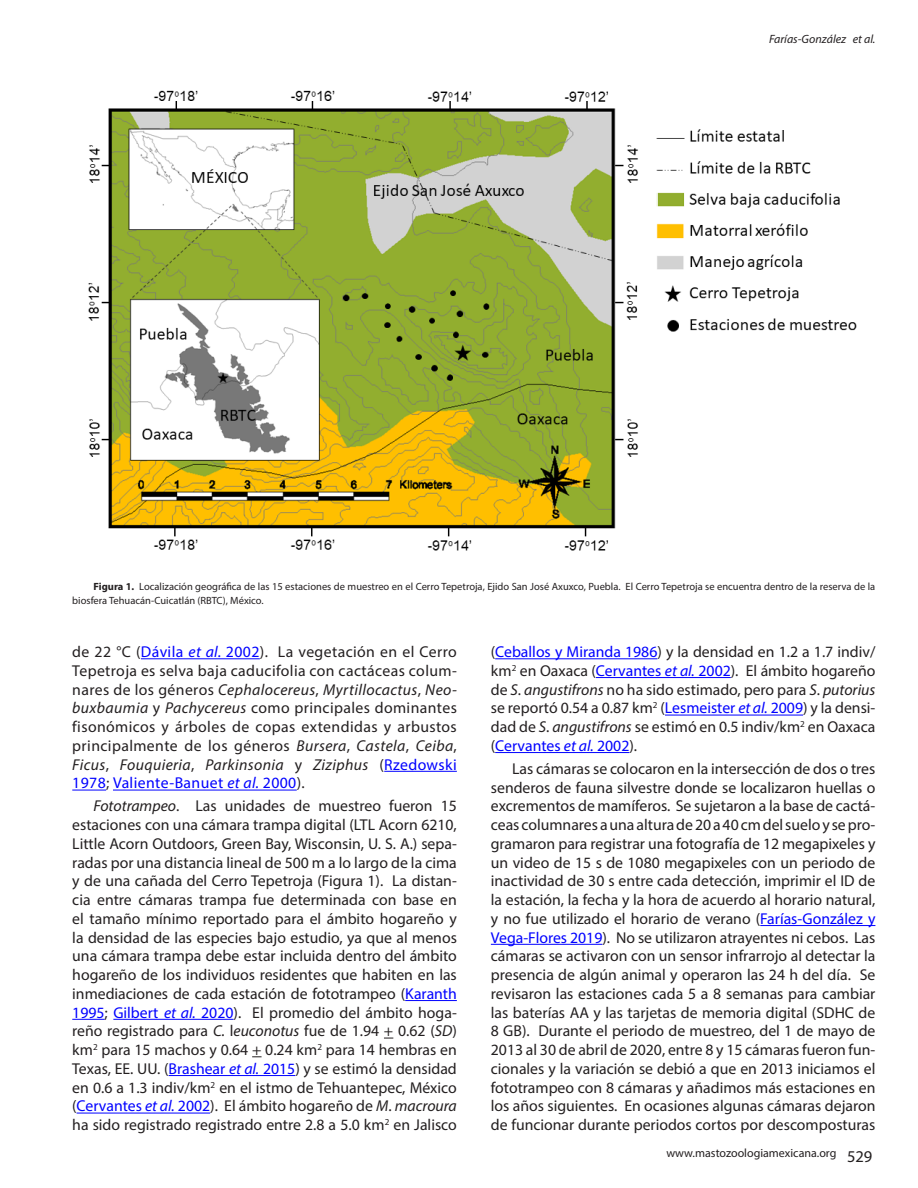
<style>
.page{position:relative;width:918px;height:1188px;background:#fff}
.page>*{position:absolute;margin:0;border:0;box-sizing:border-box;transform-origin:0 0}
.t1{font:15.75px/18.8px "Myriad Pro";color:#231f20;text-align:justify}
.t2{font:12px "Myriad Pro";color:#231f20}
.t3{font:italic 12px "Myriad Pro";color:#231f20}
.t4{font:10.5px/13.5px "Myriad Pro";color:#231f20}
.s1{font-weight:700}
.s2{color:#00f}
.s3{font-style:italic;color:#00f}
.s4{font-style:italic}
.s5{font-size:16.5px}
</style>
<div class="page">
<hr style="left:141px;top:658px;width:119px;height:1px;background:#00f">
<hr style="left:384px;top:771px;width:73px;height:1px;background:#00f">
<hr style="left:72px;top:790px;width:34px;height:1px;background:#00f">
<hr style="left:113px;top:790px;width:184px;height:1px;background:#00f">
<hr style="left:405px;top:1000px;width:52px;height:1px;background:#00f">
<hr style="left:72px;top:1019px;width:33px;height:1px;background:#00f">
<hr style="left:113px;top:1019px;width:121px;height:1px;background:#00f">
<hr style="left:169px;top:1075px;width:126px;height:1px;background:#00f">
<hr style="left:77px;top:1113px;width:133px;height:1px;background:#00f">
<hr style="left:495px;top:658px;width:162px;height:1px;background:#00f">
<hr style="left:596px;top:677px;width:135px;height:1px;background:#00f">
<hr style="left:665px;top:715px;width:138px;height:1px;background:#00f">
<hr style="left:495px;top:752px;width:134px;height:1px;background:#00f">
<hr style="left:760px;top:925px;width:115px;height:1px;background:#00f">
<hr style="left:491px;top:944px;width:111px;height:1px;background:#00f">
<img style="left:88px;top:90px;width:769px;height:461px">
<p class="t3" style="left:769px;top:32px;width:108px">Farías-González et al.</p>
<p class="t4" style="left:72px;top:580px;width:805px;text-indent:21px"><span class="s1">Figura 1.</span> Localización geográfica de las 15 estaciones de muestreo en el Cerro Tepetroja, Ejido San José Axuxco, Puebla. El Cerro Tepetroja se encuentra dentro de la reserva de la biosfera Tehuacán-Cuicatlán (RBTC), México.</p>
<p class="t1" style="left:72px;top:642px;width:386px">de 22 °C (<span class="s2">Dávila</span> <span class="s3">et al.</span> <span class="s2">2002</span>). La vegetación en el Cerro Tepetroja es selva baja caducifolia con cactáceas colum&shy;nares de los géneros <span class="s4">Cephalocereus</span>, <span class="s4">Myrtillocactus</span>, <span class="s4">Neo&shy;buxbaumia</span> y <span class="s4">Pachycereus</span> como principales dominantes fisonómicos y árboles de copas extendidas y arbustos principalmente de los géneros <span class="s4">Bursera</span>, <span class="s4">Castela</span>, <span class="s4">Ceiba</span>, <span class="s4">Ficus</span>, <span class="s4">Fouquieria</span>, <span class="s4">Parkinsonia</span> y <span class="s4">Ziziphus</span> (<span class="s2">Rzedowski 1978</span>; <span class="s2">Valiente-Banuet</span> <span class="s3">et al.</span> <span class="s2">2000</span>).</p>
<p class="t1" style="left:72px;top:797px;width:386px;text-indent:21px"><span class="s4">Fototrampeo</span>. Las unidades de muestreo fueron 15 estaciones con una cámara trampa digital (LTL Acorn 6210, Little Acorn Outdoors, Green Bay, Wisconsin, U. S. A.) sepa&shy;radas por una distancia lineal de 500 m a lo largo de la cima y de una cañada del Cerro Tepetroja (Figura 1). La distan&shy;cia entre cámaras trampa fue determinada con base en el tamaño mínimo reportado para el ámbito hogareño y la densidad de las especies bajo estudio, ya que al menos una cámara trampa debe estar incluida dentro del ámbito hogareño de los individuos residentes que habiten en las inmediaciones de cada estación de fototrampeo (<span class="s2">Karanth 1995</span>; <span class="s2">Gilbert</span> <span class="s3">et al.</span> <span class="s2">2020</span>). El promedio del ámbito hoga&shy;reño registrado para <span class="s4">C.</span> l<span class="s4">euconotus</span> fue de 1.94 + 0.62 (<span class="s4">SD</span>) km<sup>2</sup> para 15 machos y 0.64 + 0.24 km<sup>2</sup> para 14 hembras en Texas, EE. UU. (<span class="s2">Brashear</span> <span class="s3">et al.</span> <span class="s2">2015</span>) y se estimó la densidad en 0.6 a 1.3 indiv/km<sup>2</sup> en el istmo de Tehuantepec, México (<span class="s2">Cervantes</span> <span class="s3">et al.</span> <span class="s2">2002</span>). El ámbito hogareño de <span class="s4">M</span>. <span class="s4">macroura </span>ha sido registrado registrado entre 2.8 a 5.0 km<sup>2</sup> en Jalisco</p>
<p class="t1" style="left:491px;top:642px;width:386px">(<span class="s2">Ceballos y Miranda 1986</span>) y la densidad en 1.2 a 1.7 indiv/ km<sup>2</sup> en Oaxaca (<span class="s2">Cervantes</span> <span class="s3">et al.</span> <span class="s2">2002</span>). El ámbito hogareño de <span class="s4">S</span>. <span class="s4">angustifrons</span> no ha sido estimado, pero para <span class="s4">S</span>. <span class="s4">putorius </span>se reportó 0.54 a 0.87 km<sup>2</sup> (<span class="s2">Lesmeister</span> <span class="s3">et al.</span> <span class="s2">2009</span>) y la densi&shy;dad de <span class="s4">S</span>. <span class="s4">angustifrons</span> se estimó en 0.5 indiv/km<sup>2</sup> en Oaxaca (<span class="s2">Cervantes</span> <span class="s3">et al.</span> <span class="s2">2002</span>).</p>
<p class="t1" style="left:491px;top:759px;width:386px;text-indent:21px">Las cámaras se colocaron en la intersección de dos o tres senderos de fauna silvestre donde se localizaron huellas o excrementos de mamíferos. Se sujetaron a la base de cactá&shy;ceas columnares a una altura de 20 a 40 cm del suelo y se pro&shy;gramaron para registrar una fotografía de 12 megapixeles y un video de 15 s de 1080 megapixeles con un periodo de inactividad de 30 s entre cada detección, imprimir el ID de la estación, la fecha y la hora de acuerdo al horario natural, y no fue utilizado el horario de verano (<span class="s2">Farías-González y Vega-Flores 2019</span>). No se utilizaron atrayentes ni cebos. Las cámaras se activaron con un sensor infrarrojo al detectar la presencia de algún animal y operaron las 24 h del día. Se revisaron las estaciones cada 5 a 8 semanas para cambiar las baterías AA y las tarjetas de memoria digital (SDHC de 8 GB). Durante el periodo de muestreo, del 1 de mayo de 2013 al 30 de abril de 2020, entre 8 y 15 cámaras fueron fun&shy;cionales y la variación se debió a que en 2013 iniciamos el fototrampeo con 8 cámaras y añadimos más estaciones en los años siguientes. En ocasiones algunas cámaras dejaron de funcionar durante periodos cortos por descomposturas</p>
<p class="t2" style="left:666px;top:1146px;width:208px">www.mastozoologiamexicana.org <span class="s5">529</span></p>
</div>
